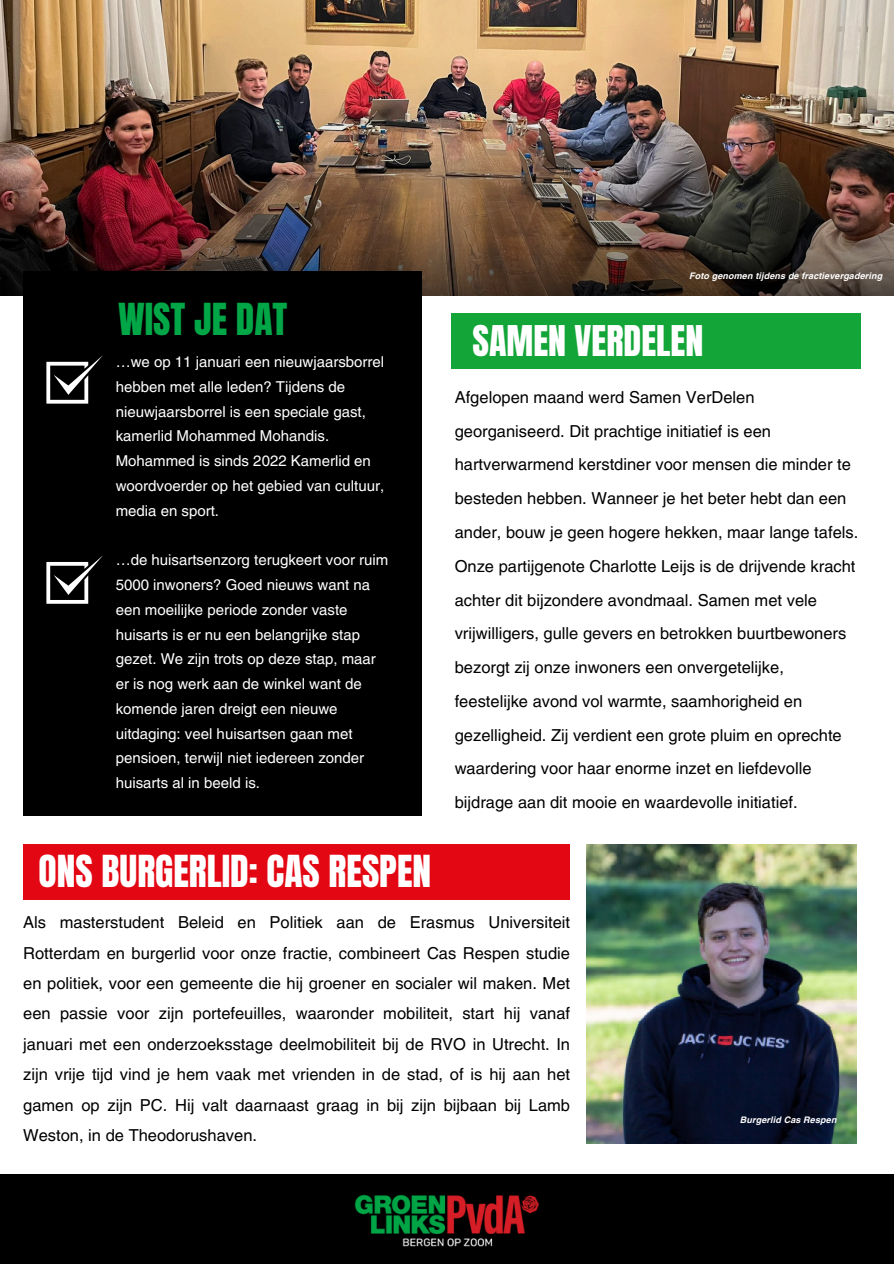
<style>
.page{position:relative;width:894px;height:1264px;background:#fff}
.page>*{position:absolute;margin:0;border:0;box-sizing:border-box;transform-origin:0 0}
.t1{font:37.5px "Anton";color:#fff}
.t2{font:37.5px "Anton";color:#01a747}
.t3{font:36px "Anton";color:#fff}
.t4{font:16.5px/33.8px "Helvetica LT Pro";color:#000}
.t5{font:15px/24.8px "Helvetica LT Pro";color:#fff}
.t6{font:italic 700 9px "Helvetica LT Pro";letter-spacing:.015em;color:#fff}
</style>
<div class="page">
<img style="left:0;top:0;width:893px;height:90px">
<div style="left:23px;top:272px;width:398px;height:544px;background:#000"></div>
<div style="left:0;top:1174px;width:893px;height:89px;background:#000"></div>
<div style="left:451px;top:314px;width:409px;height:55px;background:#13a538"></div>
<img style="left:0;top:90px;width:893px;height:205px">
<svg style="left:46px;top:355px;width:57px;height:48px"></svg>
<svg style="left:46px;top:555px;width:57px;height:48px"></svg>
<div style="left:23px;top:844px;width:547px;height:55px;background:#e30613"></div>
<img style="left:586px;top:844px;width:270px;height:299px">
<img style="left:354px;top:1194px;width:186px;height:53px">
<p class="t2" style="left:118px;top:292px;width:171px">WIST JE DAT</p>
<p class="t5" style="left:116px;top:351px;width:270px">…we op 11 januari een nieuwjaarsborrel hebben met alle leden? Tijdens de nieuwjaarsborrel is een speciale gast, kamerlid Mohammed Mohandis.<br>Mohammed is sinds 2022 Kamerlid en woordvoerder op het gebied van cultuur, media en sport.</p>
<h1 class="t5" style="left:116px;top:549px;width:274px">…de huisartsenzorg terugkeert voor ruim 5000 inwoners? Goed nieuws want na een moeilijke periode zonder vaste huisarts is er nu een belangrijke stap gezet. We zijn trots op deze stap, maar er is nog werk aan de winkel want de komende jaren dreigt een nieuwe uitdaging: veel huisartsen gaan met pensioen, terwijl niet iedereen zonder huisarts al in beeld is.</h1>
<h1 class="t6" style="left:689px;top:272px;width:195px">Foto genomen tijdens de fractievergadering</h1>
<p class="t3" style="left:472px;top:315px;width:232px">SAMEN VERDELEN</p>
<p class="t4" style="left:454px;top:382px;width:405px">Afgelopen maand werd Samen VerDelen georganiseerd. Dit prachtige initiatief is een hartverwarmend kerstdiner voor mensen die minder te besteden hebben. Wanneer je het beter hebt dan een ander, bouw je geen hogere hekken, maar lange tafels.<br>Onze partijgenote Charlotte Leijs is de drijvende kracht achter dit bijzondere avondmaal. Samen met vele vrijwilligers, gulle gevers en betrokken buurtbewoners bezorgt zij onze inwoners een onvergetelijke, feestelijke avond vol warmte, saamhorigheid en gezelligheid. Zij verdient een grote pluim en oprechte waardering voor haar enorme inzet en liefdevolle bijdrage aan dit mooie en waardevolle initiatief.</p>
<h2 class="t1" style="left:39px;top:844px;width:394px">ONS BURGERLID: CAS RESPEN</h2>
<h1 class="t4" style="left:23px;top:908px;width:548px;line-height:30.3px;text-align:justify">Als masterstudent Beleid en Politiek aan de Erasmus Universiteit Rotterdam en burgerlid voor onze fractie, combineert Cas Respen studie en politiek, voor een gemeente die hij groener en socialer wil maken. Met een passie voor zijn portefeuilles, waaronder mobiliteit, start hij vanaf januari met een onderzoeksstage deelmobiliteit bij de RVO in Utrecht. In zijn vrije tijd vind je hem vaak met vrienden in de stad, of is hij aan het gamen op zijn PC. Hij valt daarnaast graag in bij zijn bijbaan bij Lamb Weston, in de Theodorushaven.</h1>
<h2 class="t6" style="left:739px;top:1116px;width:98px">Burgerlid Cas Respen</h2>
</div>
